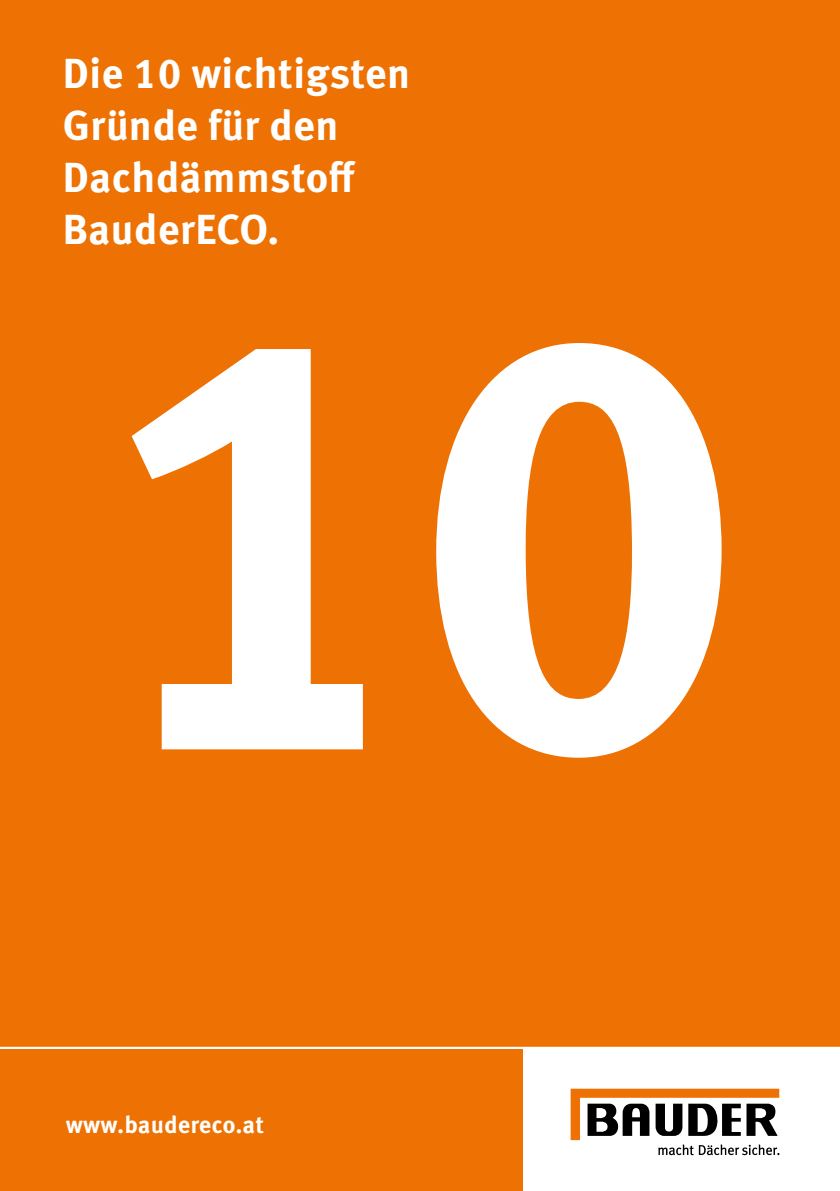
<style>
.page{position:relative;width:840px;height:1191px;background:#fff}
.page>*{position:absolute;margin:0;border:0;box-sizing:border-box;transform-origin:0 0}
.t1{font:700 600px "Meta Correspondence Pro";color:#fff}
.t2{font:700 42px/52px "Meta Correspondence Pro";color:#fff}
.t3{font:700 24px "Meta Correspondence Pro";color:#fff}
</style>
<div class="page">
<div style="left:0;top:0;width:839px;height:1046px;background:#ee7203"></div>
<svg style="left:570px;top:1088px;width:209px;height:67px"></svg>
<div style="left:0;top:1049px;width:522px;height:142px;background:#ee7203"></div>
<p class="t2" style="left:62px;top:45px;width:349px">Die 10 wichtigsten<br>Gründe für den<br>Dachdämmstoff<br>BauderECO.</p>
<h1 class="t1" style="left:87px;top:72px;width:667px">10</h1>
<p class="t3" style="left:66px;top:1106px;width:200px">www.baudereco.at</p>
</div>
